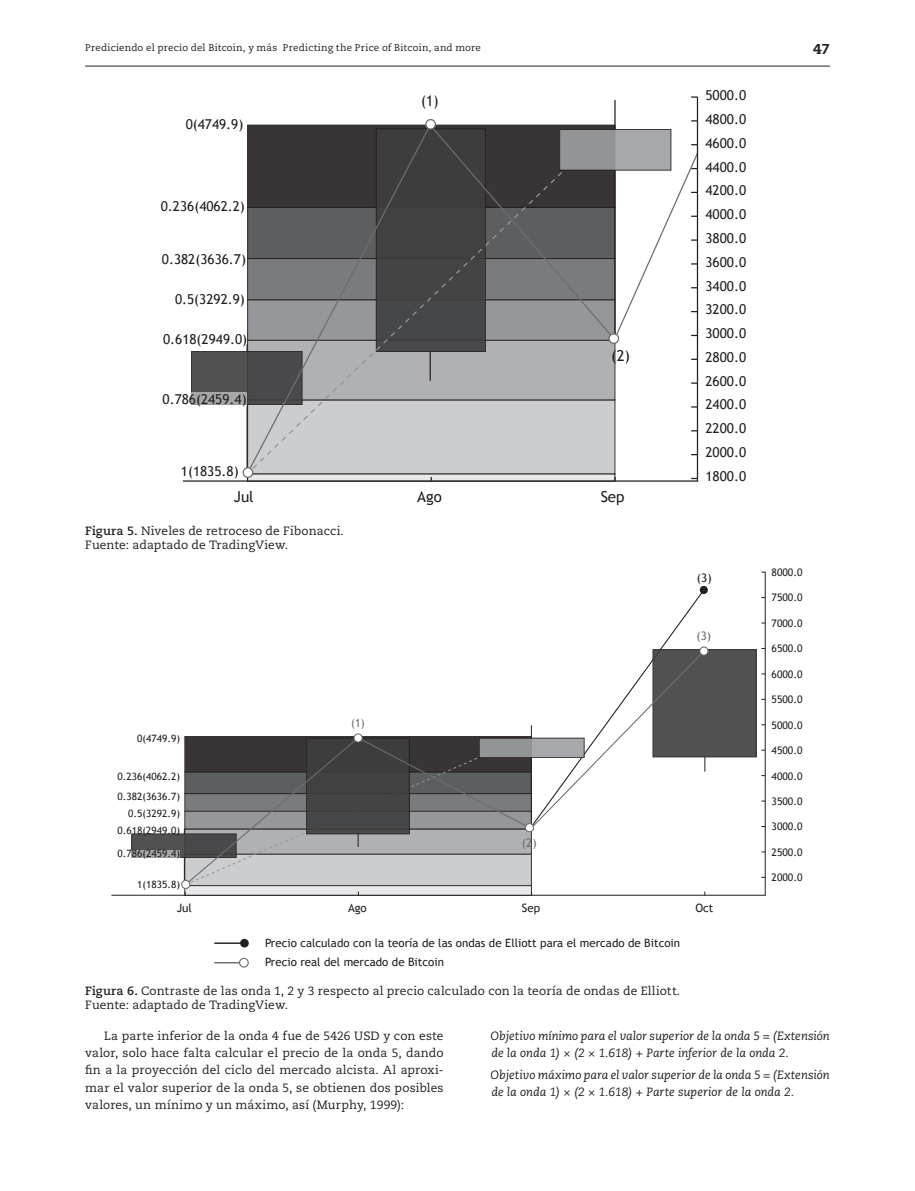
<style>
.page{position:relative;width:915px;height:1191px;background:#fff}
.page>*{position:absolute;margin:0;border:0;box-sizing:border-box;transform-origin:0 0}
.t1{font:15.15px "Trebuchet MS";color:#231f20}
.t2{font:15.15px "Trebuchet MS";color:#231f20;scale:.91 1}
.t3{font:800 14.25px "Caecilia LT Std";color:#231f20}
.t4{font:13.65px/23.7px "Trebuchet MS";color:#231f20;text-align:justify}
.t5{font:12px/17.2px "Caecilia LT Std";letter-spacing:.01em;color:#231f20}
.t6{font:italic 12px/17.2px "Caecilia LT Std";color:#231f20}
.t7{font:11.7px "Trebuchet MS";color:#6c6d70}
.t8{font:11.7px "Trebuchet MS";color:#6c6d70;scale:.91 1}
.t9{font:11.7px "Trebuchet MS";color:#231f20}
.t10{font:11.55px "Trebuchet MS";color:#231f20}
.t11{font:10.35px "Trebuchet MS";color:#231f20}
.t12{font:10.05px/16.5px "Trebuchet MS";color:#231f20;text-align:right}
.t13{font:9.75px "Caecilia LT Std";letter-spacing:.02em;color:#231f20}
.s1{font-weight:700}
.s2{font-style:normal}
</style>
<div class="page">
<hr style="left:85px;top:66px;width:744px;height:1px;background:#231f20">
<div style="left:247px;top:400px;width:367px;height:74px;background:#c7c8ca"></div>
<div style="left:247px;top:399px;width:368px;height:75px;border:1px solid #231f20"></div>
<div style="left:247px;top:340px;width:367px;height:60px;background:#b0b1b5"></div>
<div style="left:247px;top:474px;width:367px;height:7px;background:#e6e7e9"></div>
<div style="left:191px;top:351px;width:111px;height:53px;background:#515152"></div>
<div style="left:191px;top:351px;width:111px;height:54px;border:1px solid #231f20"></div>
<hr style="left:183px;top:480px;width:515px;height:2px;background:#231f20">
<svg style="left:191px;top:393px;width:55px;height:12px"></svg>
<svg style="left:432px;top:344px;width:133px;height:57px"></svg>
<svg style="left:246px;top:124px;width:186px;height:350px"></svg>
<svg style="left:242px;top:466px;width:12px;height:15px"></svg>
<svg style="left:424px;top:96px;width:274px;height:248px"></svg>
<hr style="left:696px;top:97px;width:1px;height:384px;background:#231f20">
<hr style="left:764px;top:572px;width:1px;height:323px;background:#231f20">
<hr style="left:111px;top:895px;width:654px;height:1px;background:#231f20">
<div style="left:652px;top:650px;width:103px;height:107px;background:#515152"></div>
<div style="left:652px;top:649px;width:104px;height:108px;border:1px solid #231f20"></div>
<div style="left:132px;top:834px;width:104px;height:23px;background:#515152"></div>
<div style="left:131px;top:833px;width:105px;height:24px;border:1px solid #231f20"></div>
<svg style="left:131px;top:850px;width:49px;height:8px"></svg>
<svg style="left:180px;top:585px;width:528px;height:310px"></svg>
<hr style="left:214px;top:962px;width:30px;height:1px;background:#6c6d70">
<svg style="left:239px;top:957px;width:10px;height:10px"></svg>
<hr style="left:214px;top:942px;width:30px;height:2px;background:#231f20">
<div style="left:240px;top:939px;width:9px;height:8px;background:#231f20;border-radius:50%"></div>
<p class="t13" style="left:85px;top:42px;width:397px">Prediciendo el precio del Bitcoin, y más Predicting the Price of Bitcoin, and more</p>
<p class="t3" style="left:812px;top:41px;width:18px">47</p>
<p class="t4" style="left:186px;top:113px;width:59px">0(4749.9)</p>
<p class="t4" style="left:161px;top:195px;width:86px">0.236(4062.2)</p>
<p class="t4" style="left:162px;top:248px;width:86px">0.382(3636.7)</p>
<p class="t4" style="left:175px;top:287px;width:71px">0.5(3292.9)</p>
<p class="t4" style="left:163px;top:328px;width:86px">0.618(2949.0)</p>
<p class="t4" style="left:162px;top:387px;width:86px">0.786(2459.4)</p>
<p class="t4" style="left:181px;top:459px;width:59px">1(1835.8)</p>
<p class="t1" style="left:234px;top:487px;width:21px">Jul</p>
<p class="t5" style="left:85px;top:523px;width:260px;line-height:14.4px"><span class="s1">Figura 5.</span> Niveles de retroceso de Fibonacci.<br>Fuente: adaptado de TradingView.</p>
<p class="t2" style="left:421px;top:92px;width:21px">(1)</p>
<p class="t1" style="left:611px;top:346px;width:21px">(2)</p>
<p class="t1" style="left:417px;top:487px;width:26px">Ago</p>
<p class="t1" style="left:600px;top:487px;width:25px">Sep</p>
<p class="t4" style="left:705px;top:84px;width:42px">5000.0</p>
<p class="t4" style="left:705px;top:108px;width:42px">4800.0<br>4600.0</p>
<p class="t4" style="left:705px;top:155px;width:42px">4400.0<br>4200.0<br>4000.0<br>3800.0</p>
<p class="t4" style="left:705px;top:250px;width:42px">3600.0</p>
<p class="t4" style="left:705px;top:274px;width:42px">3400.0<br>3200.0<br>3000.0<br>2800.0<br>2600.0<br>2400.0<br>2200.0<br>2000.0<br>1800.0</p>
<p class="t9" style="left:696px;top:570px;width:16px">(3)</p>
<p class="t7" style="left:696px;top:629px;width:16px">(3)</p>
<p class="t12" style="left:137px;top:730px;width:44px">0(4749.9)</p>
<p class="t12" style="left:118px;top:768px;width:64px">0.236(4062.2)</p>
<p class="t12" style="left:118px;top:788px;width:64px">0.382(3636.7)<br>0.5(3292.9)</p>
<p class="t12" style="left:118px;top:822px;width:64px">0.618(2949.0)</p>
<p class="t12" style="left:118px;top:845px;width:64px">0.786(2459.4)</p>
<p class="t12" style="left:137px;top:876px;width:44px">1(1835.8)</p>
<p class="t10" style="left:177px;top:901px;width:17px">Jul</p>
<p class="t8" style="left:351px;top:716px;width:16px">(1)</p>
<p class="t7" style="left:521px;top:835px;width:16px">(2)</p>
<p class="t10" style="left:348px;top:901px;width:20px">Ago</p>
<p class="t10" style="left:521px;top:901px;width:20px">Sep</p>
<p class="t10" style="left:265px;top:936px;width:416px">Precio calculado con la teoría de las ondas de Elliott para el mercado de Bitcoin</p>
<p class="t10" style="left:265px;top:954px;width:180px">Precio real del mercado de Bitcoin</p>
<p class="t5" style="left:85px;top:983px;width:596px;line-height:14.4px"><span class="s1">Figura 6.</span> Contraste de las onda 1, 2 y 3 respecto al precio calculado con la teoría de ondas de Elliott.<br>Fuente: adaptado de TradingView.</p>
<p class="t10" style="left:695px;top:901px;width:20px">Oct</p>
<p class="t11" style="left:771px;top:566px;width:32px">8000.0</p>
<p class="t11" style="left:771px;top:591px;width:32px">7500.0</p>
<p class="t11" style="left:771px;top:617px;width:32px">7000.0</p>
<p class="t11" style="left:771px;top:642px;width:32px">6500.0</p>
<p class="t11" style="left:771px;top:668px;width:32px">6000.0</p>
<p class="t11" style="left:771px;top:693px;width:32px">5500.0</p>
<p class="t11" style="left:771px;top:719px;width:32px">5000.0</p>
<p class="t11" style="left:771px;top:744px;width:32px">4500.0</p>
<p class="t11" style="left:771px;top:769px;width:32px">4000.0</p>
<p class="t11" style="left:771px;top:795px;width:32px">3500.0</p>
<p class="t11" style="left:771px;top:820px;width:32px">3000.0</p>
<p class="t11" style="left:771px;top:846px;width:32px">2500.0</p>
<p class="t11" style="left:771px;top:871px;width:32px">2000.0</p>
<p class="t5" style="left:85px;top:1027px;width:360px;text-align:justify;text-indent:19px">La parte inferior de la onda 4 fue de 5426 USD y con este valor, solo hace falta calcular el precio de la onda 5, dando fin a la proyección del ciclo del mercado alcista. Al aproxi&shy;mar el valor superior de la onda 5, se obtienen dos posibles valores, un mínimo y un máximo, así (Murphy, 1999):</p>
<p class="t6" style="left:490px;top:1027px;width:341px">Objetivo mínimo para el valor superior de la onda 5 <span class="s2">=</span> (Extensión de la onda 1) <span class="s2">×</span> (2 <span class="s2">×</span> 1.618) + Parte inferior de la onda 2.</p>
<p class="t6" style="left:490px;top:1066px;width:341px">Objetivo máximo para el valor superior de la onda 5 <span class="s2">=</span> (Extensión de la onda 1) <span class="s2">×</span> (2 <span class="s2">×</span> 1.618) + Parte superior de la onda 2.</p>
</div>
